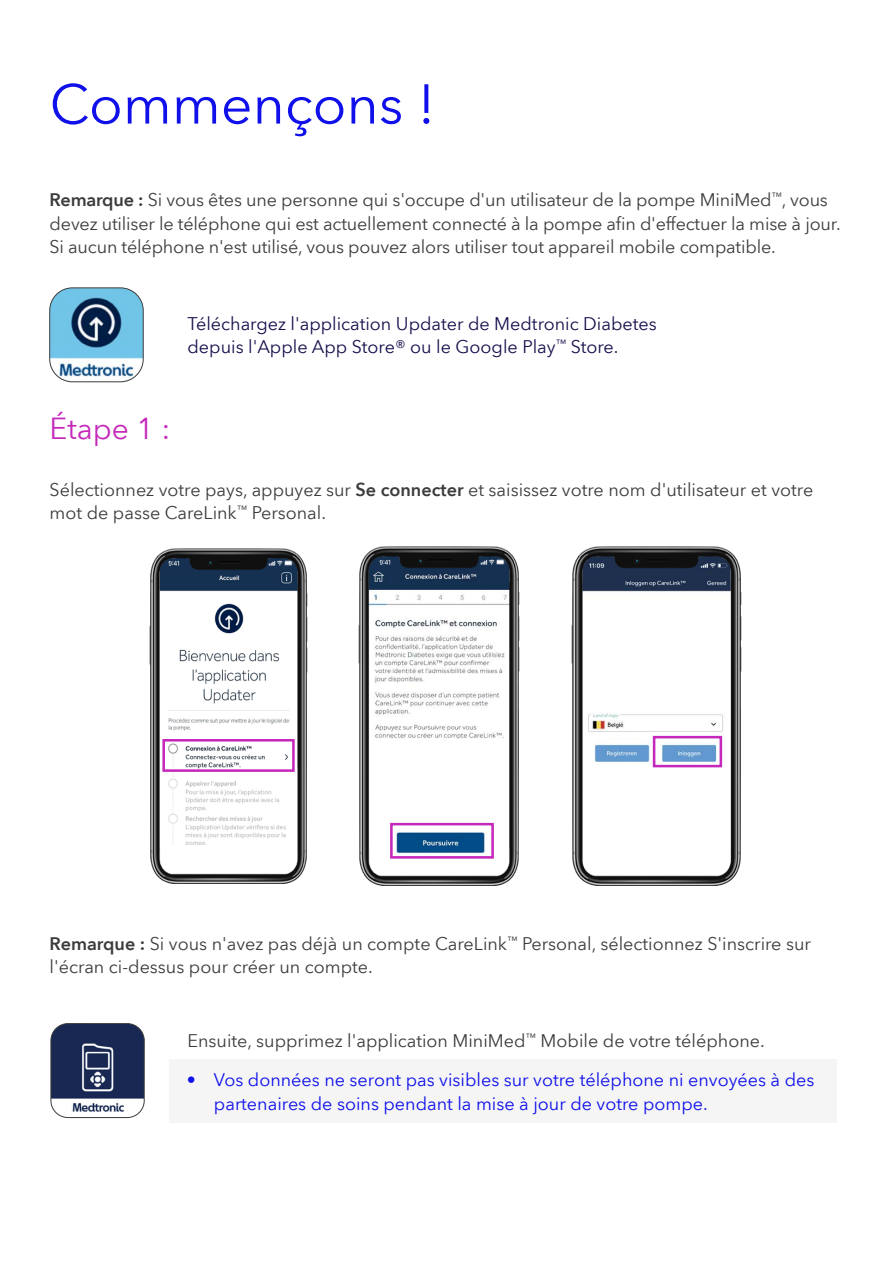
<style>
.page{position:relative;width:893px;height:1263px;background:#fff}
.page>*{position:absolute;margin:0;border:0;box-sizing:border-box;transform-origin:0 0}
.t1{font:55.5px "Avenir Next World";color:#1010eb}
.t2{font:30px "Avenir Next World";color:#c529bb}
.t3{font:18px/23.4px "Avenir Next World";letter-spacing:-.01em;color:#3c3c3c}
.t4{font:18px/23.4px "Avenir Next World";color:#1010eb}
.t5{font:18px/23.4px "Avenir Next World";color:#140f4b}
.s1{font-weight:600}
</style>
<div class="page">
<div style="left:169px;top:1059px;width:667px;height:63px;background:#f5f5f5"></div>
<img style="left:50px;top:288px;width:93px;height:94px">
<div style="left:50px;top:288px;width:93px;height:94px;border:1px solid #3c3c3c;border-radius:23px"></div>
<img style="left:51px;top:1023px;width:93px;height:94px">
<div style="left:51px;top:1023px;width:93px;height:95px;border:1px solid #3c3c3c;border-radius:17px"></div>
<img style="left:150px;top:548px;width:157px;height:335px">
<img style="left:359px;top:546px;width:161px;height:339px">
<img style="left:571px;top:546px;width:170px;height:339px">
<div style="left:653px;top:736px;width:69px;height:31px;border:3px solid #c529bb"></div>
<h1 class="t1" style="left:50px;top:60px;width:387px">Commençons !</h1>
<p class="t3" style="left:50px;top:188px;width:793px"><span class="s1">Remarque :</span> Si vous êtes une personne qui s'occupe d'un utilisateur de la pompe MiniMed<sup>™</sup>, vous devez utiliser le téléphone qui est actuellement connecté à la pompe afin d'effectuer la mise à jour.<br>Si aucun téléphone n'est utilisé, vous pouvez alors utiliser tout appareil mobile compatible.</p>
<p class="t5" style="left:188px;top:312px;width:471px">Téléchargez l'application Updater de Medtronic Diabetes depuis l'Apple App Store® ou le Google Play<sup>™</sup> Store.</p>
<h2 class="t2" style="left:50px;top:405px;width:122px">Étape 1 :</h2>
<p class="t3" style="left:50px;top:478px;width:765px">Sélectionnez votre pays, appuyez sur <span class="s1">Se connecter</span> et saisissez votre nom d'utilisateur et votre mot de passe CareLink<sup>™</sup> Personal.</p>
<p class="t3" style="left:50px;top:932px;width:763px"><span class="s1">Remarque :</span> Si vous n'avez pas déjà un compte CareLink<sup>™</sup> Personal, sélectionnez S'inscrire sur l'écran ci-dessus pour créer un compte.</p>
<p class="t3" style="left:187px;top:1029px;width:579px">Ensuite, supprimez l'application MiniMed<sup>™</sup> Mobile de votre téléphone.</p>
<p class="t4" style="left:214px;top:1068px;width:602px;text-indent:-27px">• Vos données ne seront pas visibles sur votre téléphone ni envoyées à des partenaires de soins pendant la mise à jour de votre pompe.</p>
</div>
